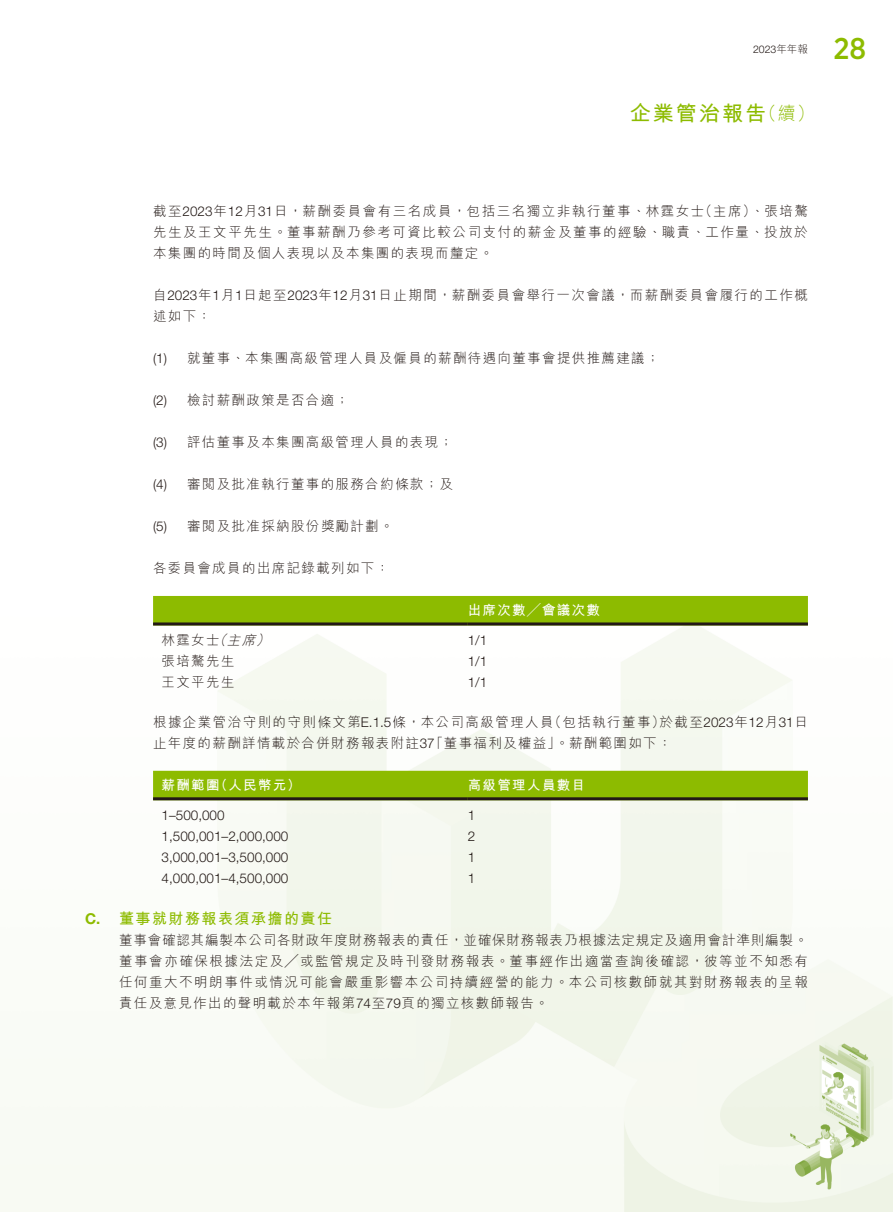
<style>
.page{position:relative;width:893px;height:1212px;background:#fff}
.page>*{position:absolute;margin:0;border:0;box-sizing:border-box;transform-origin:0 0}
.t1{font:500 30px "Gotham Narrow";color:#8dbb00}
.t2{font:700 21px "M Hei HK";letter-spacing:.1em;color:#8dbb00}
.t3{font:300 18px "M Hei HK";color:#8dbb00}
.t4{font:700 15px "M Hei HK";letter-spacing:.1em;color:#8dbb00}
.t5{font:700 15px "Helvetica Neue LT Std";color:#8dbb00}
.t6{font:300 13.5px/21px "M Hei HK";letter-spacing:.1em;color:#231916}
.t7{font:300 13.5px "Helvetica Neue LT Std";color:#231916}
.t8{font:700 13.5px "M Hei HK";letter-spacing:.1em;color:#fff}
.t9{font:italic 300 13.5px "M Hei HK";color:#231916}
.t10{font:300 10.5px "Helvetica Neue LT Std";color:#231916}
.s1{font-family:"M Hei HK"}
.s2{font-family:"Helvetica Neue LT Std"}
</style>
<div class="page">
<img style="left:0;top:595px;width:893px;height:617px">
<div style="left:153px;top:596px;width:655px;height:26px;background:#8dbb00"></div>
<hr style="left:153px;top:622px;width:315px;height:3px;background:#231916">
<hr style="left:468px;top:622px;width:340px;height:3px;background:#231916">
<div style="left:153px;top:771px;width:655px;height:26px;background:#8dbb00"></div>
<hr style="left:153px;top:797px;width:315px;height:3px;background:#231916">
<hr style="left:468px;top:797px;width:340px;height:3px;background:#231916">
<p class="t10" style="left:753px;top:43px;width:56px">2023<span class="s1">年年報</span></p>
<h2 class="t2" style="left:630px;top:98px;width:138px">企業管治報告</h2>
<h3 class="t3" style="left:759px;top:104px;width:57px">（續(</h3>
<h1 class="t1" style="left:833px;top:29px;width:34px">28</h1>
<p class="t5" style="left:85px;top:910px;width:17px">C.</p>
<p class="t6" style="left:699px;top:200px;width:111px">（主席）、張培驁</p>
<p class="t6" style="left:153px;top:200px;width:656px">截至<span class="s2">2023</span>年<span class="s2">12</span>月<span class="s2">31</span>日，薪酬委員會有三名成員，包括三名獨立非執行董事、林霆女士<br>先生及王文平先生。董事薪酬乃參考可資比較公司支付的薪金及董事的經驗、職責、工作量、投放於本集團的時間及個人表現以及本集團的表現而釐定。</p>
<p class="t6" style="left:153px;top:285px;width:656px">自<span class="s2">2023</span>年<span class="s2">1</span>月<span class="s2">1</span>日起至<span class="s2">2023</span>年<span class="s2">12</span>月<span class="s2">31</span>日止期間，薪酬委員會舉行一次會議，而薪酬委員會履行的工作概述如下：</p>
<p class="t6" style="left:187px;top:348px;width:474px">就董事、本集團高級管理人員及僱員的薪酬待遇向董事會提供推薦建議;</p>
<p class="t7" style="left:153px;top:350px;width:16px">1( )</p>
<p class="t7" style="left:153px;top:392px;width:16px">2( )</p>
<p class="t6" style="left:187px;top:390px;width:163px">檢討薪酬政策是否合適;</p>
<p class="t7" style="left:153px;top:434px;width:16px">3( )</p>
<p class="t6" style="left:187px;top:432px;width:267px">評估董事及本集團高級管理人員的表現;</p>
<p class="t7" style="left:153px;top:476px;width:16px">4( )</p>
<p class="t6" style="left:187px;top:474px;width:267px">審閱及批准執行董事的服務合約條款；及</p>
<p class="t6" style="left:187px;top:516px;width:208px">審閱及批准採納股份獎勵計劃。</p>
<p class="t7" style="left:153px;top:518px;width:16px">5( )</p>
<p class="t6" style="left:153px;top:558px;width:238px">各委員會成員的出席記錄載列如下：</p>
<p class="t9" style="left:213px;top:633px;width:19px">（</p>
<p class="t9" style="left:256px;top:633px;width:19px">(</p>
<p class="t6" style="left:162px;top:629px;width:60px">林霆女士</p>
<p class="t9" style="left:227px;top:633px;width:33px">主席</p>
<p class="t6" style="left:162px;top:650px;width:74px">張培驁先生</p>
<p class="t6" style="left:162px;top:671px;width:74px">王文平先生</p>
<p class="t8" style="left:468px;top:600px;width:134px">出席次數╱會議次數</p>
<p class="t7" style="left:468px;top:632px;width:21px">1/1</p>
<p class="t7" style="left:468px;top:653px;width:21px">1/1</p>
<p class="t7" style="left:468px;top:674px;width:21px">1/1</p>
<p class="t6" style="left:430px;top:711px;width:243px;text-indent:-277px">根據企業管治守則的守則條文第<span class="s2">E.1.5</span>條，本公司高級管理人員<br>「董事福利及權益」。薪酬範圍如下：</p>
<p class="t6" style="left:548px;top:711px;width:118px">（包括執行董事）</p>
<p class="t7" style="left:659px;top:714px;width:150px"><span class="s1">於截至</span>2023<span class="s1">年</span>12<span class="s1">月</span>31<span class="s1">日</span></p>
<p class="t6" style="left:153px;top:732px;width:283px">止年度的薪酬詳情載於合併財務報表附註<span class="s2">37</span></p>
<p class="t8" style="left:162px;top:775px;width:60px">薪酬範圍</p>
<p class="t8" style="left:214px;top:775px;width:88px">（人民幣元）</p>
<p class="t8" style="left:468px;top:775px;width:119px">高級管理人員數目</p>
<p class="t7" style="left:162px;top:806px;width:65px">–1 500,000</p>
<p class="t7" style="left:468px;top:806px;width:9px">1</p>
<p class="t7" style="left:162px;top:827px;width:128px">1,500,001–2,000,000</p>
<p class="t7" style="left:468px;top:827px;width:9px">2</p>
<p class="t7" style="left:162px;top:848px;width:128px">3,000,001–3,500,000</p>
<p class="t7" style="left:468px;top:848px;width:9px">1</p>
<p class="t7" style="left:162px;top:869px;width:128px">4,000,001–4,500,000</p>
<p class="t4" style="left:119px;top:908px;width:214px">董事就財務報表須承擔的責任</p>
<p class="t7" style="left:468px;top:869px;width:9px">1</p>
<p class="t6" style="left:119px;top:930px;width:690px;text-align:justify">董事會確認其編製本公司各財政年度財務報表的責任，並確保財務報表乃根據法定規定及適用會計準則編製。董事會亦確保根據法定及╱或監管規定及時刊發財務報表。董事經作出適當查詢後確認，彼等並不知悉有任何重大不明朗事件或情況可能會嚴重影響本公司持續經營的能力。本公司核數師就其對財務報表的呈報責任及意見作出的聲明載於本年報第<span class="s2">74</span>至<span class="s2">79</span>頁的獨立核數師報告。</p>
</div>
